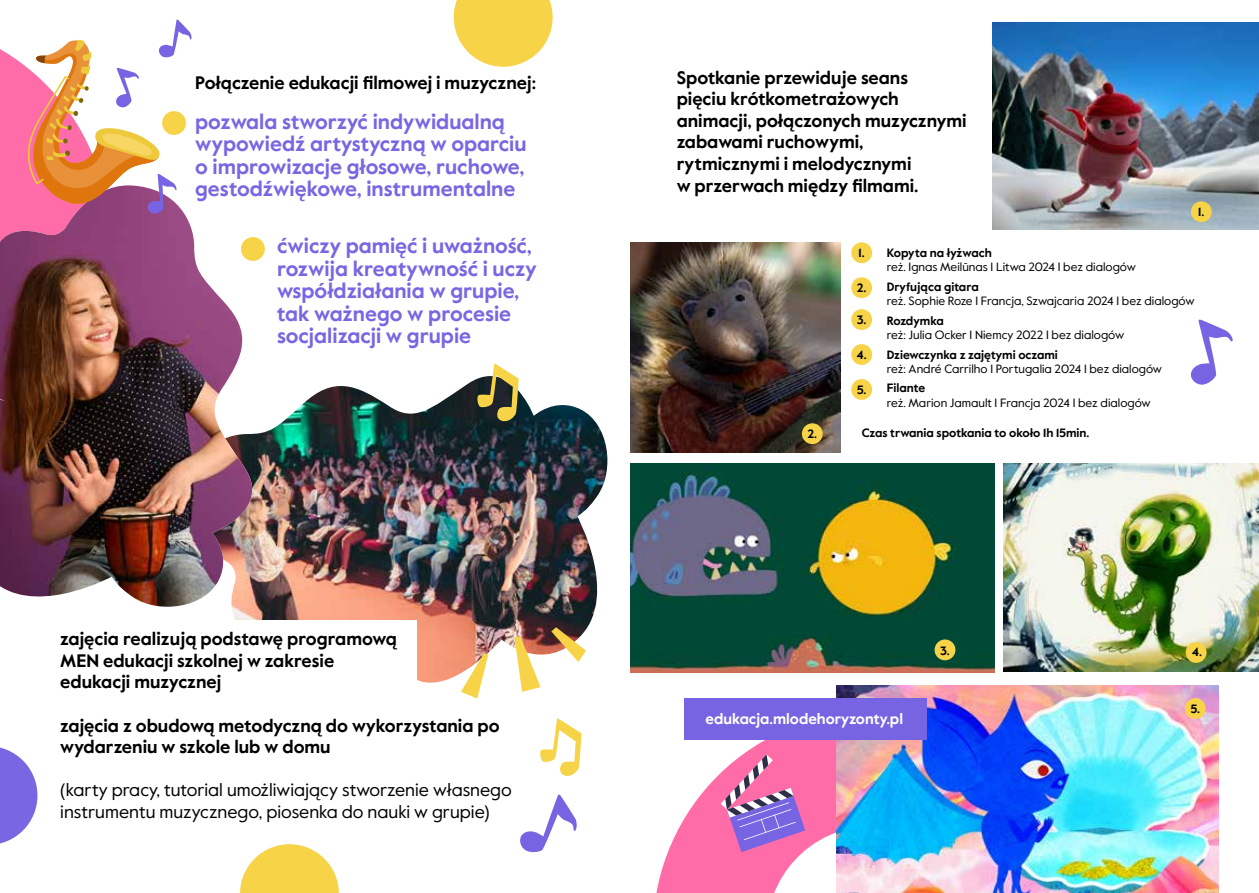
<style>
.page{position:relative;width:1259px;height:893px;background:#fff}
.page>*{position:absolute;margin:0;border:0;box-sizing:border-box;transform-origin:0 0}
.t1{font:700 21px/22.5px "Value Sans Pro";color:#7866e3}
.t2{font:700 18px/21.6px "Value Sans Pro";color:#000}
.t3{font:18px/21.6px "Value Sans Pro";color:#000}
.t4{font:700 15px "Value Sans Pro";color:#fff}
.t5{font:12px "Value Sans Pro";color:#000}
.t6{font:700 12px "Value Sans Pro";color:#000}
.t7{font:700 12px "Value Sans Pro";letter-spacing:-.025em;color:#000}
</style>
<div class="page">
<svg style="left:656px;top:739px;width:180px;height:154px;fill:#ff6ca8"></svg>
<img style="left:234px;top:379px;width:374px;height:304px">
<div style="left:0;top:49px;width:26px;height:134px;background:#ff6ca8"></div>
<img style="left:0;top:183px;width:273px;height:435px">
<img style="left:0;top:185px;width:254px;height:422px">
<svg style="left:454px;top:0;width:98px;height:67px"></svg>
<svg style="left:240px;top:844px;width:99px;height:49px"></svg>
<img style="left:992px;top:23px;width:267px;height:206px">
<img style="left:630px;top:464px;width:364px;height:208px">
<img style="left:836px;top:685px;width:382px;height:208px">
<img style="left:630px;top:242px;width:210px;height:210px">
<img style="left:1003px;top:464px;width:256px;height:207px">
<div style="left:684px;top:698px;width:242px;height:41px;background:#7764e3"></div>
<div style="left:851px;top:242px;width:21px;height:21px;background:#f7d447;border-radius:50%"></div>
<div style="left:1191px;top:201px;width:20px;height:21px;background:#f7d447;border-radius:50%"></div>
<div style="left:851px;top:277px;width:21px;height:21px;background:#f7d447;border-radius:50%"></div>
<div style="left:1185px;top:642px;width:21px;height:21px;background:#f7d447;border-radius:50%"></div>
<div style="left:802px;top:423px;width:20px;height:21px;background:#f7d447;border-radius:50%"></div>
<div style="left:851px;top:309px;width:21px;height:21px;background:#f7d447;border-radius:50%"></div>
<div style="left:1185px;top:698px;width:20px;height:21px;background:#f7d447;border-radius:50%"></div>
<div style="left:851px;top:344px;width:21px;height:21px;background:#f7d447;border-radius:50%"></div>
<div style="left:934px;top:639px;width:21px;height:21px;background:#f7d447;border-radius:50%"></div>
<div style="left:851px;top:379px;width:21px;height:21px;background:#f7d447;border-radius:50%"></div>
<svg style="left:0;top:747px;width:37px;height:97px"></svg>
<div style="left:241px;top:237px;width:24px;height:24px;background:#f7d447;border-radius:50%"></div>
<div style="left:28px;top:620px;width:388px;height:112px;background:#fff"></div>
<svg style="left:461px;top:653px;width:27px;height:45px"></svg>
<svg style="left:551px;top:627px;width:35px;height:35px"></svg>
<svg style="left:514px;top:636px;width:26px;height:56px"></svg>
<svg style="left:520px;top:794px;width:57px;height:59px"></svg>
<svg style="left:1190px;top:319px;width:43px;height:66px"></svg>
<svg style="left:540px;top:718px;width:41px;height:58px"></svg>
<svg style="left:476px;top:363px;width:43px;height:60px"></svg>
<svg style="left:720px;top:754px;width:85px;height:98px;background:#ca76bb"></svg>
<svg style="left:26px;top:19px;width:166px;height:195px"></svg>
<p class="t2" style="left:195px;top:73px;width:342px">Połączenie edukacji filmowej i muzycznej:</p>
<p class="t1" style="left:195px;top:111px;width:333px">pozwala stworzyć indywidualną wypowiedź artystyczną w oparciu o improwizacje głosowe, ruchowe, gestodźwiękowe, instrumentalne</p>
<p class="t1" style="left:277px;top:236px;width:261px">ćwiczy pamięć i uważność, rozwija kreatywność i uczy współdziałania w grupie, tak ważnego w procesie socjalizacji w grupie</p>
<p class="t2" style="left:60px;top:629px;width:338px">zajęcia realizują podstawę programową<br>MEN edukacji szkolnej w zakresie edukacji muzycznej</p>
<p class="t2" style="left:60px;top:715px;width:441px">zajęcia z obudową metodyczną do wykorzystania po wydarzeniu w szkole lub w domu</p>
<p class="t3" style="left:60px;top:780px;width:453px">(karty pracy, tutorial umożliwiający stworzenie własnego instrumentu muzycznego, piosenka do nauki w grupie)</p>
<p class="t2" style="left:676px;top:67px;width:291px">Spotkanie przewiduje seans<br>pięciu krótkometrażowych animacji, połączonych muzycznymi zabawami ruchowymi, rytmicznymi i melodycznymi<br>w przerwach między filmami.</p>
<p class="t6" style="left:1198px;top:205px;width:8px">1.</p>
<p class="t6" style="left:807px;top:427px;width:11px">2.</p>
<p class="t6" style="left:886px;top:245px;width:107px">Kopyta na łyżwach</p>
<p class="t5" style="left:886px;top:260px;width:251px">reż. Ignas Meilūnas I Litwa 2024 I bez dialogów</p>
<p class="t6" style="left:886px;top:279px;width:94px">Dryfująca gitara</p>
<p class="t5" style="left:886px;top:294px;width:309px">reż. Sophie Roze I Francja, Szwajcaria 2024 I bez dialogów</p>
<p class="t7" style="left:886px;top:313px;width:59px">Rozdymka</p>
<p class="t5" style="left:886px;top:328px;width:239px">reż: Julia Ocker I Niemcy 2022 I bez dialogów</p>
<p class="t6" style="left:886px;top:347px;width:173px">Dziewczynka z zajętymi oczami</p>
<p class="t5" style="left:886px;top:361px;width:277px">reż: André Carrilho I Portugalia 2024 I bez dialogów</p>
<p class="t6" style="left:886px;top:381px;width:40px">Filante</p>
<p class="t5" style="left:886px;top:395px;width:265px">reż. Marion Jamault I Francja 2024 I bez dialogów</p>
<p class="t6" style="left:858px;top:246px;width:8px">1.</p>
<p class="t6" style="left:857px;top:281px;width:11px">2.</p>
<p class="t6" style="left:857px;top:313px;width:11px">3.</p>
<p class="t6" style="left:856px;top:348px;width:11px">4.</p>
<p class="t6" style="left:857px;top:383px;width:11px">5.</p>
<p class="t6" style="left:861px;top:426px;width:229px">Czas trwania spotkania to około 1h 15min.</p>
<p class="t6" style="left:940px;top:643px;width:11px">3.</p>
<p class="t6" style="left:1192px;top:644px;width:11px">4.</p>
<p class="t4" style="left:705px;top:709px;width:199px">edukacja.mlodehoryzonty.pl</p>
<p class="t6" style="left:1190px;top:702px;width:11px">5.</p>
</div>
